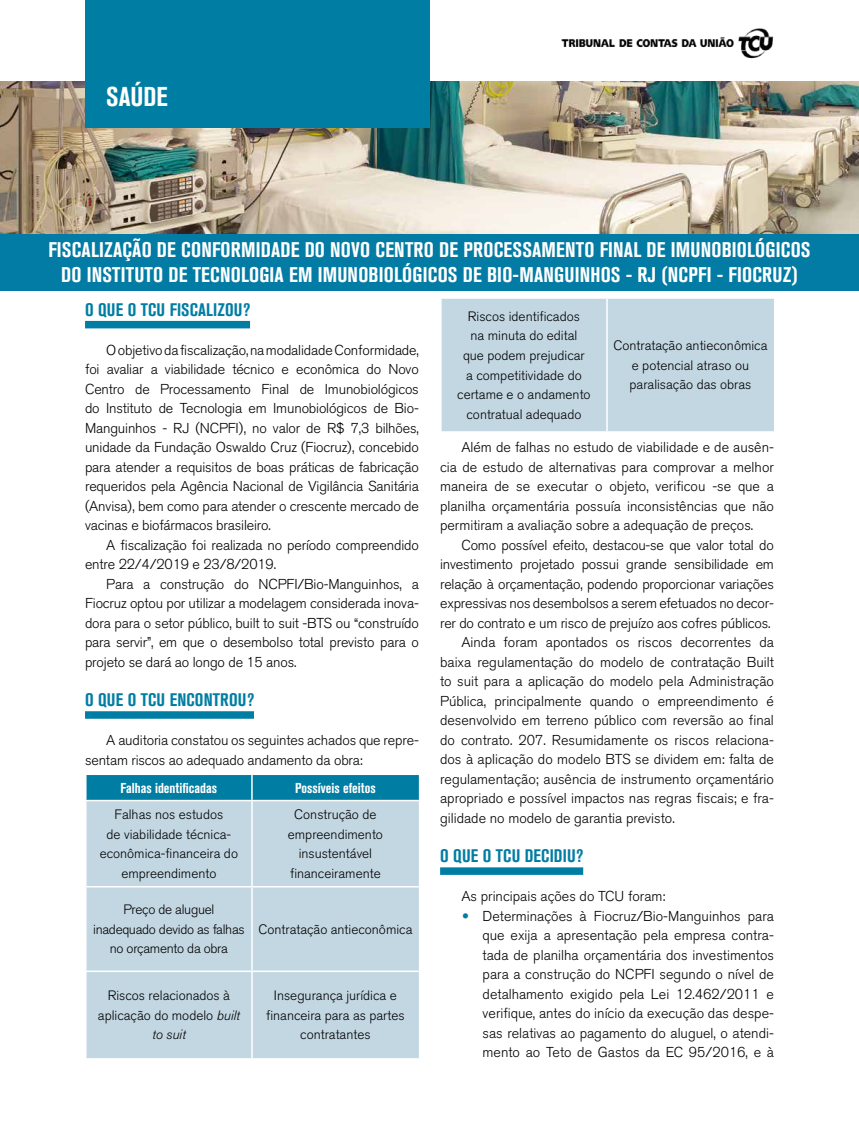
<style>
.page{position:relative;width:859px;height:1132px;background:#fff}
.page>*{position:absolute;margin:0;border:0;box-sizing:border-box;transform-origin:0 0}
.t1{font:27px "Akzidenz Grotesk BQ Bd Cnd Alt";color:#fff}
.t2{font:700 condensed 21px/25.2px "Akzidenz Grotesk BQ";letter-spacing:.01em;color:#fff;text-align:center}
.t3{font:700 condensed 18px "Akzidenz Grotesk BQ";letter-spacing:.01em;color:#007da3}
.t4{font:300 14.25px/19.5px "Akzidenz Grotesk BQ";color:#000;text-align:justify}
.t5{font:700 condensed 14.25px "Akzidenz Grotesk BQ";color:#fff}
.t6{font:300 13.5px/19.5px "Akzidenz Grotesk BQ";color:#000;text-align:center}
.t7{font:300 13.5px/19.5px "Akzidenz Grotesk BQ";letter-spacing:-.02em;color:#000;text-align:center}
.s1{font-style:italic}
.s2{font-family:"Calibri";font-weight:400;font-size:16.5px;color:#007da3}
</style>
<div class="page">
<img style="left:561px;top:28px;width:213px;height:31px">
<img style="left:0;top:82px;width:859px;height:152px">
<div style="left:85px;top:0;width:344px;height:128px;background:#007da3"></div>
<div style="left:85px;top:321px;width:165px;height:7px;background:#007da3"></div>
<div style="left:85px;top:711px;width:169px;height:7px;background:#007da3"></div>
<div style="left:87px;top:775px;width:332px;height:24px;background:#007da3"></div>
<div style="left:87px;top:801px;width:332px;height:256px;background:#c3d7e3"></div>
<hr style="left:251px;top:774px;width:2px;height:25px;background:#fff">
<hr style="left:251px;top:801px;width:2px;height:84px;background:#fff">
<hr style="left:85px;top:885px;width:167px;height:2px;background:#fff">
<hr style="left:252px;top:885px;width:167px;height:2px;background:#fff">
<hr style="left:251px;top:887px;width:2px;height:83px;background:#fff">
<hr style="left:85px;top:970px;width:167px;height:1px;background:#fff">
<hr style="left:252px;top:970px;width:167px;height:1px;background:#fff">
<hr style="left:251px;top:971px;width:2px;height:86px;background:#fff">
<div style="left:440px;top:867px;width:143px;height:7px;background:#007da3"></div>
<div style="left:442px;top:299px;width:332px;height:132px;background:#c3d7e3"></div>
<hr style="left:606px;top:299px;width:2px;height:132px;background:#fff">
<div style="left:0;top:234px;width:859px;height:56px;background:#027ca4"></div>
<h1 class="t1" style="left:106px;top:81px;width:63px">SAÚDE</h1>
<h2 class="t2" style="left:48px;top:237px;width:764px">FISCALIZAÇÃO DE CONFORMIDADE DO NOVO CENTRO DE PROCESSAMENTO FINAL DE IMUNOBIOLÓGICOS<br>DO INSTITUTO DE TECNOLOGIA EM IMUNOBIOLÓGICOS DE BIO-MANGUINHOS - RJ (NCPFI - FIOCRUZ)</h2>
<p class="t3" style="left:85px;top:299px;width:167px">O QUE O TCU FISCALIZOU?</p>
<p class="t4" style="left:85px;top:340px;width:335px;text-indent:21px">O objetivo da fiscalização, na modalidade Conformidade, foi avaliar a viabilidade técnico e econômica do Novo Centro de Processamento Final de Imunobiológicos do Instituto de Tecnologia em Imunobiológicos de Bio-Manguinhos - RJ (NCPFI), no valor de R$ 7,3 bilhões, unidade da Fundação Oswaldo Cruz (Fiocruz), concebido para atender a requisitos de boas práticas de fabricação requeridos pela Agência Nacional de Vigilância Sanitária (Anvisa), bem como para atender o crescente mercado de vacinas e biofármacos brasileiro.</p>
<p class="t4" style="left:85px;top:535px;width:335px;text-indent:21px">A fiscalização foi realizada no período compreendido entre 22/4/2019 e 23/8/2019.</p>
<p class="t4" style="left:85px;top:574px;width:335px;text-indent:21px">Para a construção do NCPFI/Bio-Manguinhos, a Fiocruz optou por utilizar a modelagem considerada inova&shy;dora para o setor público, built to suit -BTS ou “construído para servir”, em que o desembolso total previsto para o projeto se dará ao longo de 15 anos.</p>
<p class="t3" style="left:85px;top:689px;width:171px">O QUE O TCU ENCONTROU?</p>
<p class="t4" style="left:85px;top:730px;width:335px;text-indent:21px">A auditoria constatou os seguintes achados que repre&shy;sentam riscos ao adequado andamento da obra:</p>
<p class="t5" style="left:121px;top:779px;width:98px">Falhas identificadas</p>
<p class="t5" style="left:295px;top:779px;width:82px">Possíveis efeitos</p>
<p class="t6" style="left:100px;top:804px;width:140px">Falhas nos estudos<br>de viabilidade técnica&shy;econômica-financeira do empreendimento</p>
<p class="t6" style="left:288px;top:804px;width:97px">Construção de empreendimento insustentável financeiramente</p>
<p class="t7" style="left:93px;top:899px;width:153px">Preço de aluguel inadequado devido as falhas no orçamento da obra</p>
<p class="t6" style="left:258px;top:919px;width:155px">Contratação antieconômica</p>
<p class="t6" style="left:98px;top:985px;width:143px">Riscos relacionados à aplicação do modelo <span class="s1">built to suit</span></p>
<p class="t6" style="left:266px;top:985px;width:140px">Insegurança jurídica e financeira para as partes contratantes</p>
<p class="t6" style="left:457px;top:307px;width:135px">Riscos identificados<br>na minuta do edital<br>que podem prejudicar<br>a competitividade do certame e o andamento contratual adequado</p>
<p class="t6" style="left:613px;top:336px;width:155px">Contratação antieconômica e potencial atraso ou paralisação das obras</p>
<p class="t4" style="left:440px;top:437px;width:335px;text-indent:21px">Além de falhas no estudo de viabilidade e de ausên&shy;cia de estudo de alternativas para comprovar a melhor maneira de se executar o objeto, verificou -se que a planilha orçamentária possuía inconsistências que não permitiram a avaliação sobre a adequação de preços.</p>
<p class="t4" style="left:461px;top:535px;width:314px">Como possível efeito, destacou-se que valor total do</p>
<p class="t4" style="left:440px;top:554px;width:335px">investimento projetado possui grande sensibilidade em</p>
<p class="t4" style="left:440px;top:574px;width:335px">relação à orçamentação, podendo proporcionar variações</p>
<p class="t4" style="left:440px;top:593px;width:335px">expressivas nos desembolsos a serem efetuados no decor-</p>
<p class="t4" style="left:440px;top:613px;width:332px">rer do contrato e um risco de prejuízo aos cofres públicos.</p>
<p class="t4" style="left:461px;top:632px;width:314px">Ainda foram apontados os riscos decorrentes da</p>
<p class="t4" style="left:440px;top:652px;width:335px">baixa regulamentação do modelo de contratação Built</p>
<p class="t4" style="left:440px;top:671px;width:335px">to suit para a aplicação do modelo pela Administração</p>
<p class="t4" style="left:440px;top:691px;width:335px">Pública, principalmente quando o empreendimento é</p>
<p class="t4" style="left:440px;top:710px;width:335px">desenvolvido em terreno público com reversão ao final</p>
<p class="t4" style="left:440px;top:730px;width:335px">do contrato. 207. Resumidamente os riscos relaciona-</p>
<p class="t4" style="left:440px;top:749px;width:335px">dos à aplicação do modelo BTS se dividem em: falta de</p>
<p class="t4" style="left:440px;top:769px;width:335px">regulamentação; ausência de instrumento orçamentário</p>
<p class="t4" style="left:440px;top:788px;width:335px">apropriado e possível impactos nas regras fiscais; e fra-</p>
<p class="t4" style="left:440px;top:808px;width:236px">gilidade no modelo de garantia previsto.</p>
<p class="t3" style="left:440px;top:845px;width:145px">O QUE O TCU DECIDIU?</p>
<p class="t4" style="left:461px;top:886px;width:206px">As principais ações do TCU foram:</p>
<p class="t4" style="left:483px;top:905px;width:293px;text-indent:-21px"><span class="s2">•</span> Determinações à Fiocruz/Bio-Manguinhos para que exija a apresentação pela empresa contra&shy;tada de planilha orçamentária dos investimentos para a construção do NCPFI segundo o nível de detalhamento exigido pela Lei 12.462/2011 e verifique, antes do início da execução das despe&shy;sas relativas ao pagamento do aluguel, o atendi&shy;mento ao Teto de Gastos da EC 95/2016, e à</p>
</div>
